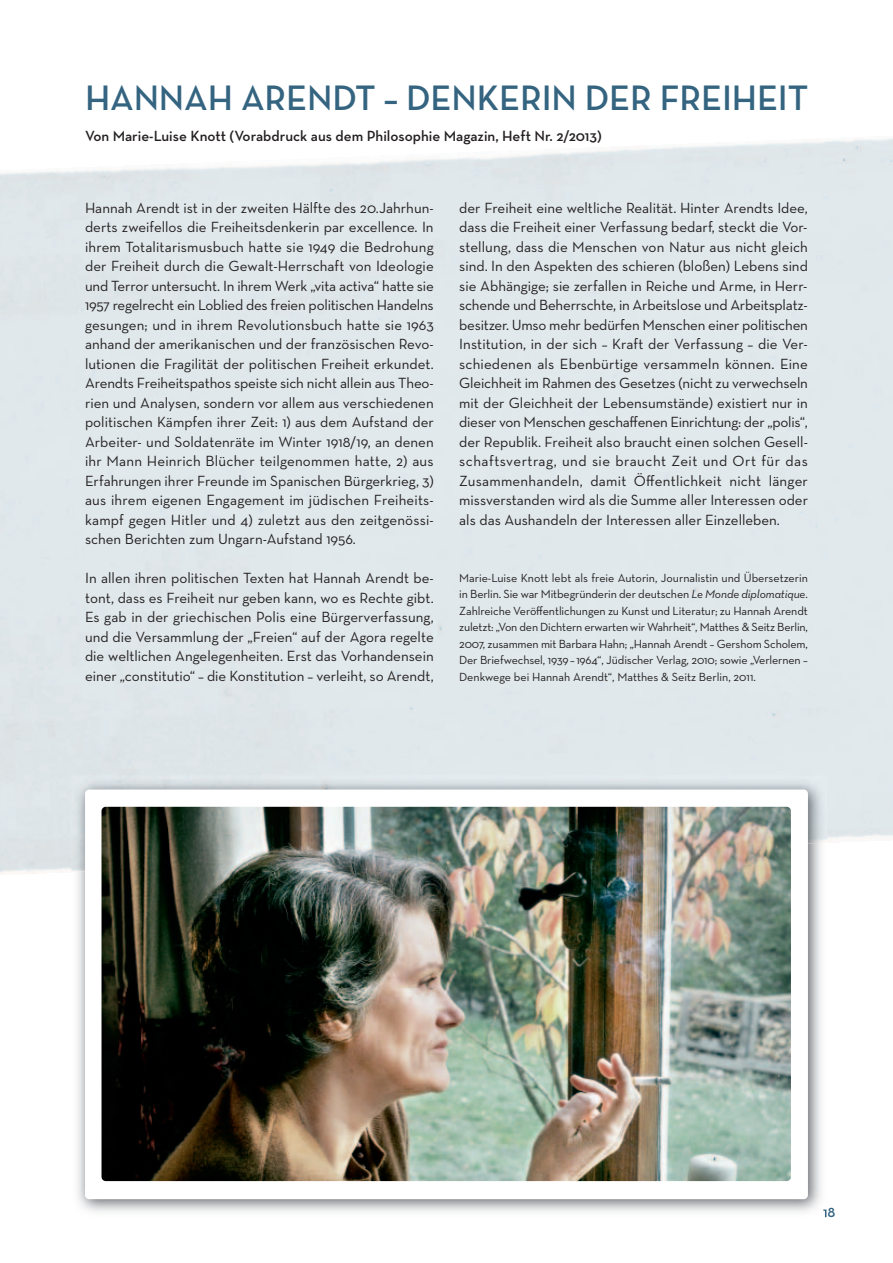
<style>
.page{position:relative;width:893px;height:1263px;background:#fff}
.page>*{position:absolute;margin:0;border:0;box-sizing:border-box;transform-origin:0 0}
.t1{font:600 36px "Neutra Text";letter-spacing:-.005em;color:#346480}
.t2{font:15px/19.5px "Neutra Text";color:#231f20;text-align:justify}
.t3{font:600 15px "Neutra Text";color:#231f20}
.t4{font:600 15px "Neutra Text";color:#346480}
.t5{font:12px/16.5px "Neutra Text";color:#231f20;text-align:justify}
.s1{font-style:italic}
</style>
<div class="page">
<img style="left:71px;top:872px;width:756px;height:346px">
<img style="left:71px;top:775px;width:756px;height:97px">
<svg style="left:823px;top:1208px;width:4px;height:9px"></svg>
<div style="left:85px;top:789px;width:723px;height:410px;background:#fff;border-radius:4px"></div>
<img style="left:102px;top:807px;width:689px;height:374px;border-radius:4px">
<h1 class="t1" style="left:85px;top:84px;width:725px">HANNAH ARENDT – DENKERIN DER FREIHEIT</h1>
<p class="t3" style="left:85px;top:130px;width:518px">Von Marie-Luise Knott (Vorabdruck aus dem Philosophie Magazin, Heft Nr. 2/2013)</p>
<p class="t2" style="left:85px;top:199px;width:350px">Hannah Arendt ist in der zweiten Hälfte des 20.Jahrhun&shy;derts zweifellos die Freiheitsdenkerin par excellence. In ihrem Totalitarismusbuch hatte sie 1949 die Bedrohung der Freiheit durch die Gewalt-Herrschaft von Ideologie und Terror untersucht. In ihrem Werk „vita activa“ hatte sie 1957 regelrecht ein Loblied des freien politischen Handelns gesungen; und in ihrem Revolutionsbuch hatte sie 1963 anhand der amerikanischen und der französischen Revo&shy;lutionen die Fragilität der politischen Freiheit erkundet.<br>Arendts Freiheitspathos speiste sich nicht allein aus Theo&shy;rien und Analysen, sondern vor allem aus verschiedenen politischen Kämpfen ihrer Zeit: 1) aus dem Aufstand der Arbeiter- und Soldatenräte im Winter 1918/19, an denen ihr Mann Heinrich Blücher teilgenommen hatte, 2) aus Erfahrungen ihrer Freunde im Spanischen Bürgerkrieg, 3) aus ihrem eigenen Engagement im jüdischen Freiheits&shy;kampf gegen Hitler und 4) zuletzt aus den zeitgenössi&shy;schen Berichten zum Ungarn-Aufstand 1956.</p>
<p class="t2" style="left:85px;top:570px;width:350px">In allen ihren politischen Texten hat Hannah Arendt be&shy;tont, dass es Freiheit nur geben kann, wo es Rechte gibt.<br>Es gab in der griechischen Polis eine Bürgerverfassung, und die Versammlung der „Freien“ auf der Agora regelte die weltlichen Angelegenheiten. Erst das Vorhandensein einer „constitutio“ – die Konstitution – verleiht, so Arendt,</p>
<p class="t2" style="left:459px;top:199px;width:350px">der Freiheit eine weltliche Realität. Hinter Arendts Idee, dass die Freiheit einer Verfassung bedarf, steckt die Vor&shy;stellung, dass die Menschen von Natur aus nicht gleich sind. In den Aspekten des schieren (bloßen) Lebens sind sie Abhängige; sie zerfallen in Reiche und Arme, in Herr&shy;schende und Beherrschte, in Arbeitslose und Arbeitsplatz&shy;besitzer. Umso mehr bedürfen Menschen einer politischen Institution, in der sich – Kraft der Verfassung – die Ver&shy;schiedenen als Ebenbürtige versammeln können. Eine Gleichheit im Rahmen des Gesetzes (nicht zu verwechseln mit der Gleichheit der Lebensumstände) existiert nur in dieser von Menschen geschaffenen Einrichtung: der „polis“, der Republik. Freiheit also braucht einen solchen Gesell&shy;schaftsvertrag, und sie braucht Zeit und Ort für das Zusammenhandeln, damit Öffentlichkeit nicht länger missverstanden wird als die Summe aller Interessen oder als das Aushandeln der Interessen aller Einzelleben.</p>
<p class="t5" style="left:459px;top:571px;width:350px">Marie-Luise Knott lebt als freie Autorin, Journalistin und Übersetzerin in Berlin. Sie war Mitbegründerin der deutschen <span class="s1">Le Monde diplomatique</span>.<br>Zahlreiche Veröffentlichungen zu Kunst und Literatur; zu Hannah Arendt zuletzt: „Von den Dichtern erwarten wir Wahrheit“, Matthes &amp; Seitz Berlin, 2007, zusammen mit Barbara Hahn; „Hannah Arendt – Gershom Scholem, Der Briefwechsel, 1939 – 1964“, Jüdischer Verlag, 2010; sowie „Verlernen – Denkwege bei Hannah Arendt“, Matthes &amp; Seitz Berlin, 2011.</p>
<p class="t4" style="left:823px;top:1206px;width:14px">18</p>
</div>
